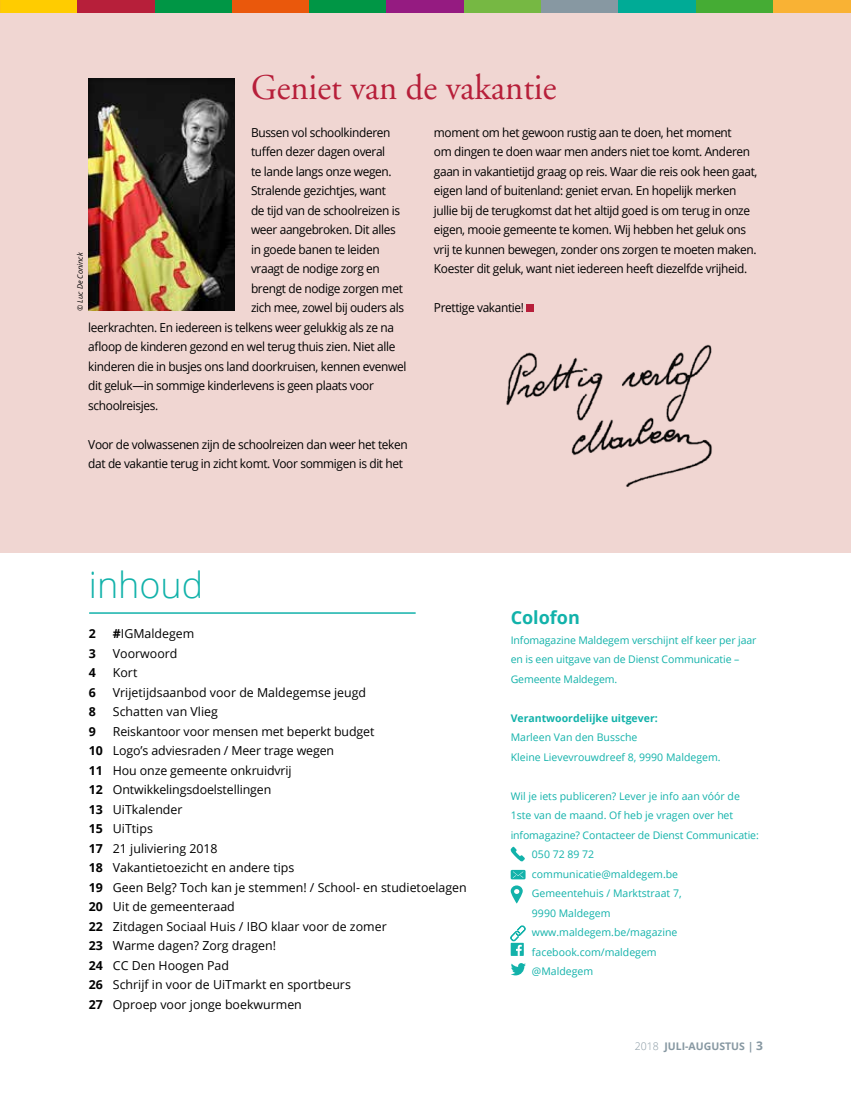
<style>
.page{position:relative;width:851px;height:1106px;background:#fff}
.page>*{position:absolute;margin:0;border:0;box-sizing:border-box;transform-origin:0 0}
.t1{font:36px "Adobe Garamond";color:#b71f3a;scale:.96 1}
.t2{font:300 36px "Open Sans";color:#12b2aa}
.t3{font:700 18px "Open Sans";color:#12b2aa}
.t4{font:12.3px/19.5px "Open Sans";letter-spacing:-.03em;color:#000;scale:.96 1}
.t5{font:12.3px/19.5px "Open Sans";color:#000}
.t6{font:700 12.3px "Open Sans";color:#000}
.t7{font:12.3px "Open Sans";letter-spacing:-.03em;color:#000}
.t8{font:10.5px/19.5px "Open Sans";color:#12b2aa}
.t9{font:700 10.5px "Open Sans";color:#12b2aa}
.t10{font:700 10.5px "Open Sans";color:#8798a2}
.t11{font:italic 7.5px "Open Sans";color:#000}
.s1{font-weight:700}
.s2{font-weight:300}
.s3{font-size:12px}
</style>
<div class="page">
<hr style="left:90px;top:612px;width:325px;height:2px;background:#12b2aa">
<div style="left:0;top:0;width:850px;height:553px;background:#f0d6d2"></div>
<svg style="left:510px;top:846px;width:15px;height:15px"></svg>
<svg style="left:510px;top:870px;width:15px;height:9px"></svg>
<svg style="left:512px;top:871px;width:11px;height:6px"></svg>
<svg style="left:510px;top:885px;width:12px;height:18px"></svg>
<svg style="left:510px;top:925px;width:15px;height:31px"></svg>
<svg style="left:511px;top:963px;width:15px;height:12px"></svg>
<div style="left:0;top:0;width:77px;height:13px;background:#fc0"></div>
<div style="left:77px;top:0;width:78px;height:13px;background:#b71f3a"></div>
<div style="left:155px;top:0;width:77px;height:13px;background:#009645"></div>
<div style="left:232px;top:0;width:77px;height:13px;background:#ea580c"></div>
<div style="left:309px;top:0;width:78px;height:13px;background:#009645"></div>
<div style="left:386px;top:0;width:78px;height:13px;background:#951b81"></div>
<div style="left:464px;top:0;width:77px;height:13px;background:#76b843"></div>
<div style="left:541px;top:0;width:77px;height:13px;background:#8798a2"></div>
<div style="left:618px;top:0;width:78px;height:13px;background:#00ab96"></div>
<div style="left:696px;top:0;width:77px;height:13px;background:#45ac34"></div>
<div style="left:773px;top:0;width:77px;height:13px;background:#f9b234"></div>
<div style="left:526px;top:305px;width:8px;height:7px;background:#b71f3a"></div>
<img style="left:88px;top:78px;width:146px;height:233px">
<img style="left:506px;top:344px;width:206px;height:143px">
<h1 class="t1" style="left:251px;top:68px;width:319px">Geniet van de vakantie</h1>
<p class="t4" style="left:251px;top:122px;width:147px">Bussen vol schoolkinderen</p>
<p class="t4" style="left:251px;top:141px;width:141px">tuffen dezer dagen overal</p>
<p class="t4" style="left:251px;top:161px;width:148px">te lande langs onze wegen.</p>
<p class="t4" style="left:251px;top:180px;width:142px">Stralende gezichtjes, want</p>
<p class="t4" style="left:251px;top:200px;width:157px">de tijd van de schoolreizen is</p>
<p class="t4" style="left:251px;top:219px;width:152px">weer aangebroken. Dit alles</p>
<p class="t4" style="left:251px;top:239px;width:136px">in goede banen te leiden</p>
<p class="t4" style="left:251px;top:258px;width:136px">vraagt de nodige zorg en</p>
<p class="t4" style="left:251px;top:278px;width:160px">brengt de nodige zorgen met</p>
<p class="t4" style="left:251px;top:297px;width:161px">zich mee, zowel bij ouders als</p>
<p class="t4" style="left:88px;top:317px;width:320px">leerkrachten. En iedereen is telkens weer gelukkig als ze na</p>
<p class="t4" style="left:88px;top:337px;width:321px">afloop de kinderen gezond en wel terug thuis zien. Niet alle</p>
<p class="t4" style="left:88px;top:356px;width:333px">kinderen die in busjes ons land doorkruisen, kennen evenwel</p>
<p class="t4" style="left:88px;top:376px;width:299px">dit geluk—in sommige kinderlevens is geen plaats voor</p>
<p class="t4" style="left:88px;top:395px;width:74px">schoolreisjes.</p>
<p class="t4" style="left:88px;top:434px;width:334px">Voor de volwassenen zijn de schoolreizen dan weer het teken dat de vakantie terug in zicht komt. Voor sommigen is dit het</p>
<p class="t4" style="left:434px;top:122px;width:338px">moment om het gewoon rustig aan te doen, het moment<br>om dingen te doen waar men anders niet toe komt. Anderen gaan in vakantietijd graag op reis. Waar die reis ook heen gaat, eigen land of buitenland: geniet ervan. En hopelijk merken jullie bij de terugkomst dat het altijd goed is om terug in onze eigen, mooie gemeente te komen. Wij hebben het geluk ons vrij te kunnen bewegen, zonder ons zorgen te moeten maken.<br>Koester dit geluk, want niet iedereen heeft diezelfde vrijheid.</p>
<p class="t11" style="left:75px;top:311px;width:60px;rotate:-90deg">© Luc De Coninck</p>
<p class="t4" style="left:434px;top:298px;width:95px">Prettige vakantie!</p>
<h1 class="t2" style="left:89px;top:560px;width:116px">inhoud</h1>
<p class="t6" style="left:89px;top:625px;width:9px">2</p>
<p class="t5" style="left:113px;top:623px;width:83px"><span class="s1">#</span>IGMaldegem</p>
<p class="t6" style="left:89px;top:644px;width:9px">3</p>
<p class="t5" style="left:113px;top:643px;width:66px">Voorwoord</p>
<p class="t6" style="left:89px;top:664px;width:9px">4</p>
<p class="t7" style="left:113px;top:664px;width:26px">Kort</p>
<p class="t6" style="left:89px;top:683px;width:9px">6</p>
<p class="t5" style="left:113px;top:682px;width:255px">Vrijetijdsaanbod voor de Maldegemse jeugd</p>
<p class="t6" style="left:89px;top:703px;width:9px">8</p>
<p class="t5" style="left:113px;top:701px;width:106px">Schatten van Vlieg</p>
<p class="t6" style="left:89px;top:722px;width:9px">9</p>
<p class="t5" style="left:89px;top:721px;width:379px;text-indent:24px">Reiskantoor voor mensen met beperkt budget<br><span class="s1">10</span> Logo’s adviesraden / Meer trage wegen<br><span class="s1">11</span> Hou onze gemeente onkruidvrij<br><span class="s1">12</span> Ontwikkelingsdoelstellingen<br><span class="s1">13</span> UiTkalender<br><span class="s1">15</span> UiTtips<br><span class="s1">17</span> 21 juliviering 2018<br><span class="s1">18</span> Vakantietoezicht en andere tips<br><span class="s1">19</span> Geen Belg? Toch kan je stemmen! / School- en studietoelagen<br><span class="s1">20</span> Uit de gemeenteraad<br><span class="s1">22</span> Zitdagen Sociaal Huis / IBO klaar voor de zomer<br><span class="s1">23</span> Warme dagen? Zorg dragen!<br><span class="s1">24</span> CC Den Hoogen Pad<br><span class="s1">26</span> Schrijf in voor de UiTmarkt en sportbeurs<br><span class="s1">27</span> Oproep voor jonge boekwurmen</p>
<h2 class="t3" style="left:510px;top:605px;width:71px">Colofon</h2>
<p class="t8" style="left:510px;top:630px;width:247px">Infomagazine Maldegem verschijnt elf keer per jaar en is een uitgave van de Dienst Communicatie –<br>Gemeente Maldegem.</p>
<p class="t9" style="left:510px;top:710px;width:148px">Verantwoordelijke uitgever:</p>
<p class="t8" style="left:510px;top:727px;width:211px">Marleen Van den Bussche<br>Kleine Lievevrouwdreef 8, 9990 Maldegem.</p>
<p class="t8" style="left:510px;top:786px;width:231px">Wil je iets publiceren? Lever je info aan vóór de</p>
<p class="t8" style="left:510px;top:805px;width:224px">1ste van de maand. Of heb je vragen over het</p>
<p class="t8" style="left:510px;top:825px;width:249px">infomagazine? Contacteer de Dienst Communicatie:</p>
<p class="t8" style="left:532px;top:844px;width:64px">050 72 89 72</p>
<p class="t8" style="left:532px;top:864px;width:148px">communicatie@maldegem.be</p>
<p class="t8" style="left:532px;top:883px;width:151px">Gemeentehuis / Marktstraat 7,</p>
<p class="t8" style="left:532px;top:903px;width:80px">9990 Maldegem</p>
<p class="t8" style="left:532px;top:922px;width:147px">www.maldegem.be/magazine</p>
<p class="t8" style="left:532px;top:942px;width:126px">facebook.com/maldegem</p>
<p class="t8" style="left:532px;top:961px;width:63px">@Maldegem</p>
<p class="t10" style="left:634px;top:1039px;width:130px"><span class="s2">2018</span> JULI-AUGUSTUS | <span class="s3">3</span></p>
</div>
